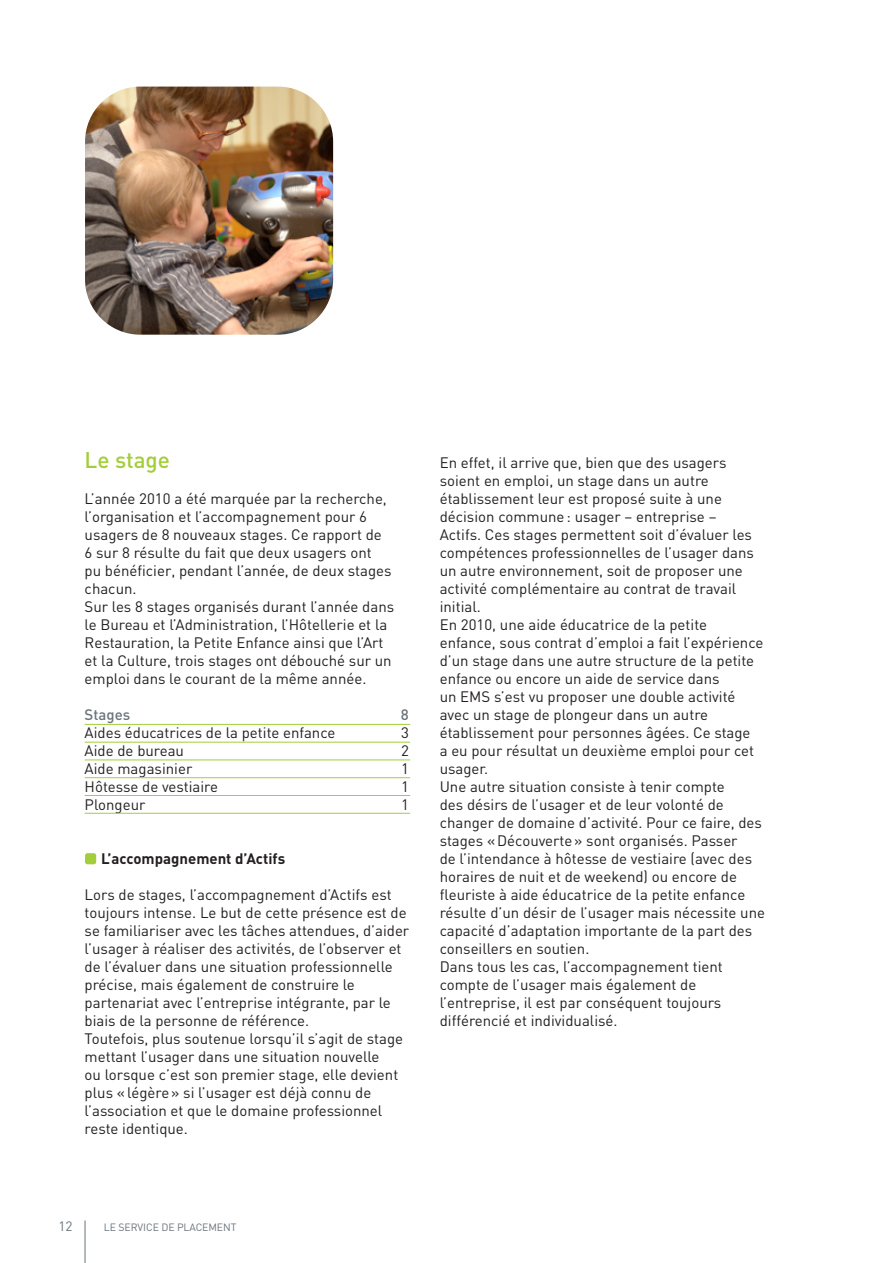
<style>
.page{position:relative;width:893px;height:1263px;background:#fff}
.page>*{position:absolute;margin:0;border:0;box-sizing:border-box;transform-origin:0 0}
.t1{font:500 22.5px "DIN";color:#a4ce39}
.t2{font:15px/18px "DIN";color:#231f20}
.t3{font:700 15px "DIN";color:#231f20}
.t4{font:500 15px "DIN";color:#6a747b}
.t5{font:13.5px "DIN";color:#6a747b}
.t6{font:10.5px "DIN";color:#6a747b}
</style>
<div class="page">
<hr style="left:85px;top:1220px;width:1px;height:43px;background:#6a747b">
<hr style="left:85px;top:724px;width:325px;height:1px;background:#a4ce39">
<hr style="left:85px;top:742px;width:325px;height:1px;background:#a4ce39">
<hr style="left:85px;top:760px;width:325px;height:1px;background:#a4ce39">
<hr style="left:85px;top:777px;width:325px;height:1px;background:#a4ce39">
<hr style="left:85px;top:795px;width:325px;height:1px;background:#a4ce39">
<hr style="left:85px;top:813px;width:325px;height:1px;background:#a4ce39">
<div style="left:85px;top:853px;width:11px;height:11px;background:#a4ce39;border-radius:2px"></div>
<img style="left:85px;top:87px;width:248px;height:248px">
<h1 class="t1" style="left:85px;top:446px;width:87px">Le stage</h1>
<p class="t2" style="left:85px;top:489px;width:311px">L’année 2010 a été marquée par la recherche, l’organisation et l’accompagnement pour 6 usagers de 8 nouveaux stages. Ce rapport de<br>6 sur 8 résulte du fait que deux usagers ont<br>pu bénéficier, pendant l’année, de deux stages chacun.<br>Sur les 8 stages organisés durant l’année dans le Bureau et l’Administration, l’Hôtellerie et la Restauration, la Petite Enfance ainsi que l’Art et la Culture, trois stages ont débouché sur un emploi dans le courant de la même année.</p>
<p class="t4" style="left:85px;top:705px;width:47px">Stages</p>
<p class="t2" style="left:85px;top:723px;width:252px">Aides éducatrices de la petite enfance<br>Aide de bureau<br>Aide magasinier<br>Hôtesse de vestiaire<br>Plongeur</p>
<p class="t3" style="left:101px;top:849px;width:186px">L’accompagnement d’Actifs</p>
<p class="t2" style="left:85px;top:885px;width:326px">Lors de stages, l’accompagnement d’Actifs est toujours intense. Le but de cette présence est de se familiariser avec les tâches attendues, d’aider l’usager à réaliser des activités, de l’observer et de l’évaluer dans une situation professionnelle précise, mais également de construire le partenariat avec l’entreprise intégrante, par le biais de la personne de référence.<br>Toutefois, plus soutenue lorsqu’il s’agit de stage mettant l’usager dans une situation nouvelle<br>ou lorsque c’est son premier stage, elle devient plus «légère» si l’usager est déjà connu de l’association et que le domaine professionnel reste identique.</p>
<p class="t4" style="left:401px;top:705px;width:9px">8</p>
<p class="t2" style="left:401px;top:723px;width:9px;text-align:justify">3<br>2<br>1<br>1<br>1</p>
<p class="t2" style="left:440px;top:453px;width:327px">En effet, il arrive que, bien que des usagers soient en emploi, un stage dans un autre établissement leur est proposé suite à une décision commune: usager – entreprise –<br>Actifs. Ces stages permettent soit d’évaluer les compétences professionnelles de l’usager dans un autre environnement, soit de proposer une activité complémentaire au contrat de travail initial.<br>En 2010, une aide éducatrice de la petite enfance, sous contrat d’emploi a fait l’expérience d’un stage dans une autre structure de la petite enfance ou encore un aide de service dans<br>un EMS s’est vu proposer une double activité avec un stage de plongeur dans un autre établissement pour personnes âgées. Ce stage<br>a eu pour résultat un deuxième emploi pour cet usager.<br>Une autre situation consiste à tenir compte<br>des désirs de l’usager et de leur volonté de changer de domaine d’activité. Pour ce faire, des stages « Découverte» sont organisés. Passer<br>de l’intendance à hôtesse de vestiaire (avec des horaires de nuit et de weekend) ou encore de fleuriste à aide éducatrice de la petite enfance résulte d’un désir de l’usager mais nécessite une capacité d’adaptation importante de la part des conseillers en soutien.<br>Dans tous les cas, l’accompagnement tient compte de l’usager mais également de l’entreprise, il est par conséquent toujours différencié et individualisé.</p>
<p class="t5" style="left:59px;top:1218px;width:16px">12</p>
<p class="t6" style="left:104px;top:1221px;width:22px">le service</p>
<p class="t6" style="left:161px;top:1221px;width:24px">de placement</p>
</div>
